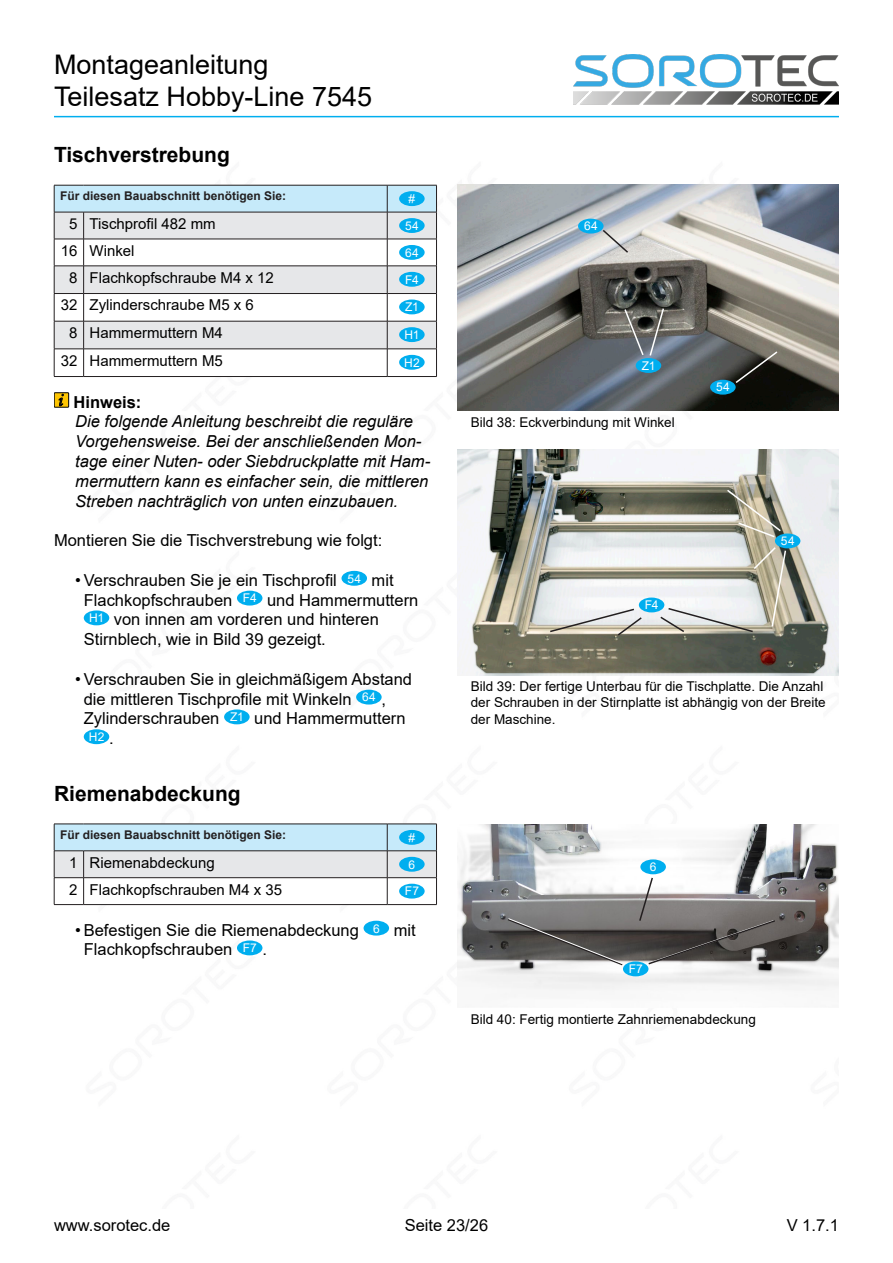
<style>
.page{position:relative;width:893px;height:1263px;background:#fff}
.page>*{position:absolute;margin:0;border:0;box-sizing:border-box;transform-origin:0 0}
.t1{font:27px/32.4px "Arial";color:#000}
.Überschrift_2{font:700 21px "Arial";color:#000}
.Text{font:16.5px/19.8px "Arial";color:#000}
.Hinweis{font:italic 16.5px/19.8px "Arial";color:#000}
.Hinweis_Überschrift{font:700 16.5px "Arial";color:#000}
.Bedarfstabelle_Text{font:15px "Arial";color:#000}
.Bedarfstabelle_Anzahl{font:15px "Arial";color:#000}
.Bildtext{font:13.5px/16.2px "Arial";color:#000}
.Bedarfstabellenkopf{font:700 12px "Arial";color:#231f20}
.Kreisnummer{font:12px "Arial";letter-spacing:.015em;color:#fff}
</style>
<div class="page">
<img style="left:574px;top:54px;width:265px;height:51px">
<hr style="left:54px;top:116px;width:785px;height:1px;background:#00aeef">
<hr style="left:54px;top:376px;width:30px;height:1px;background:#231f20">
<hr style="left:84px;top:376px;width:303px;height:1px;background:#231f20">
<hr style="left:387px;top:376px;width:50px;height:1px;background:#231f20">
<svg style="left:54px;top:185px;width:383px;height:191px"></svg>
<hr style="left:54px;top:212px;width:30px;height:1px;background:#231f20">
<hr style="left:84px;top:212px;width:303px;height:1px;background:#231f20">
<hr style="left:387px;top:212px;width:50px;height:1px;background:#231f20">
<div style="left:399px;top:191px;width:26px;height:15px;background:#00aeef;border-radius:50%"></div>
<div style="left:399px;top:218px;width:26px;height:15px;background:#00aeef;border-radius:50%"></div>
<div style="left:399px;top:245px;width:26px;height:15px;background:#00aeef;border-radius:50%"></div>
<div style="left:399px;top:272px;width:26px;height:15px;background:#00aeef;border-radius:50%"></div>
<div style="left:399px;top:299px;width:26px;height:15px;background:#00aeef;border-radius:50%"></div>
<div style="left:399px;top:327px;width:26px;height:15px;background:#00aeef;border-radius:50%"></div>
<div style="left:399px;top:355px;width:26px;height:15px;background:#00aeef;border-radius:50%"></div>
<div style="left:54px;top:393px;width:15px;height:14px;background:#fec501"></div>
<div style="left:54px;top:392px;width:15px;height:15px;border:1px solid #010101"></div>
<svg style="left:58px;top:394px;width:6px;height:12px"></svg>
<div style="left:341px;top:571px;width:26px;height:15px;background:#00aeef;border-radius:50%"></div>
<div style="left:237px;top:591px;width:25px;height:14px;background:#00aeef;border-radius:50%"></div>
<div style="left:84px;top:610px;width:25px;height:15px;background:#00aeef;border-radius:50%"></div>
<div style="left:356px;top:690px;width:26px;height:14px;background:#00aeef;border-radius:50%"></div>
<div style="left:224px;top:709px;width:26px;height:15px;background:#00aeef;border-radius:50%"></div>
<div style="left:84px;top:729px;width:25px;height:15px;background:#00aeef;border-radius:50%"></div>
<img style="left:458px;top:185px;width:381px;height:225px">
<img style="left:458px;top:450px;width:381px;height:225px">
<div style="left:578px;top:219px;width:26px;height:15px;background:#00aeef;border-radius:50%"></div>
<div style="left:636px;top:358px;width:25px;height:15px;background:#00aeef;border-radius:50%"></div>
<svg style="left:623px;top:307px;width:42px;height:50px;background:#6d7071"></svg>
<svg style="left:601px;top:228px;width:29px;height:26px"></svg>
<div style="left:710px;top:380px;width:26px;height:15px;background:#00aeef;border-radius:50%"></div>
<svg style="left:734px;top:350px;width:45px;height:35px;background:#363530"></svg>
<svg style="left:725px;top:488px;width:57px;height:51px;background:#a29e8d"></svg>
<div style="left:775px;top:533px;width:25px;height:15px;background:#00aeef;border-radius:50%"></div>
<svg style="left:659px;top:546px;width:128px;height:87px"></svg>
<div style="left:639px;top:597px;width:25px;height:15px;background:#00aeef;border-radius:50%"></div>
<svg style="left:548px;top:607px;width:95px;height:30px"></svg>
<hr style="left:54px;top:904px;width:30px;height:1px;background:#231f20">
<hr style="left:84px;top:904px;width:303px;height:1px;background:#231f20">
<hr style="left:387px;top:904px;width:50px;height:1px;background:#231f20">
<svg style="left:54px;top:824px;width:383px;height:80px"></svg>
<hr style="left:54px;top:850px;width:30px;height:1px;background:#231f20">
<hr style="left:84px;top:850px;width:303px;height:1px;background:#231f20">
<hr style="left:387px;top:850px;width:50px;height:1px;background:#231f20">
<div style="left:399px;top:830px;width:26px;height:15px;background:#00aeef;border-radius:50%"></div>
<div style="left:399px;top:857px;width:26px;height:15px;background:#00aeef;border-radius:50%"></div>
<div style="left:399px;top:884px;width:26px;height:14px;background:#00aeef;border-radius:50%"></div>
<div style="left:364px;top:921px;width:25px;height:14px;background:#00aeef;border-radius:50%"></div>
<div style="left:237px;top:940px;width:25px;height:15px;background:#00aeef;border-radius:50%"></div>
<img style="left:458px;top:824px;width:381px;height:166px">
<div style="left:640px;top:859px;width:26px;height:15px;background:#00aeef;border-radius:50%"></div>
<div style="left:623px;top:961px;width:25px;height:15px;background:#00aeef;border-radius:50%"></div>
<svg style="left:506px;top:917px;width:118px;height:49px;background:#6a6867"></svg>
<svg style="left:638px;top:876px;width:139px;height:90px"></svg>
<h1 class="t1" style="left:54px;top:48px;width:320px">Montageanleitung<br>Teilesatz Hobby-Line 7545</h1>
<p class="Überschrift_2" style="left:54px;top:140px;width:177px">Tischverstrebung</p>
<p class="Bedarfstabellenkopf" style="left:60px;top:187px;width:228px">Für diesen Bauabschnitt benötigen Sie:</p>
<p class="Kreisnummer" style="left:409px;top:191px;width:8px">#</p>
<p class="Bedarfstabelle_Anzahl" style="left:69px;top:213px;width:10px">5</p>
<p class="Bedarfstabelle_Text" style="left:90px;top:213px;width:128px">Tischprofil 482 mm</p>
<p class="Kreisnummer" style="left:405px;top:217px;width:15px">54</p>
<p class="Bedarfstabelle_Anzahl" style="left:61px;top:240px;width:18px">16</p>
<p class="Bedarfstabelle_Text" style="left:90px;top:240px;width:46px">Winkel</p>
<p class="Kreisnummer" style="left:405px;top:244px;width:15px">64</p>
<p class="Bedarfstabelle_Anzahl" style="left:69px;top:267px;width:10px">8</p>
<p class="Bedarfstabelle_Text" style="left:90px;top:267px;width:186px">Flachkopfschraube M4 x 12</p>
<p class="Kreisnummer" style="left:405px;top:271px;width:15px">F4</p>
<p class="Bedarfstabelle_Anzahl" style="left:61px;top:295px;width:18px">32</p>
<p class="Bedarfstabelle_Text" style="left:90px;top:295px;width:166px">Zylinderschraube M5 x 6</p>
<p class="Kreisnummer" style="left:405px;top:299px;width:15px">Z1</p>
<p class="Bedarfstabelle_Anzahl" style="left:69px;top:322px;width:10px">8</p>
<p class="Bedarfstabelle_Text" style="left:90px;top:322px;width:135px">Hammermuttern M4</p>
<p class="Kreisnummer" style="left:404px;top:326px;width:17px">H1</p>
<p class="Bedarfstabelle_Anzahl" style="left:61px;top:350px;width:18px">32</p>
<p class="Bedarfstabelle_Text" style="left:90px;top:350px;width:135px">Hammermuttern M5</p>
<p class="Kreisnummer" style="left:404px;top:354px;width:17px">H2</p>
<p class="Hinweis_Überschrift" style="left:74px;top:390px;width:69px">Hinweis:</p>
<p class="Hinweis" style="left:75px;top:412px;width:356px">Die folgende Anleitung beschreibt die reguläre Vorgehensweise. Bei der anschließenden Mon&shy;tage einer Nuten- oder Siebdruckplatte mit Ham&shy;mermuttern kann es einfacher sein, die mittleren Streben nachträglich von unten einzubauen.</p>
<p class="Text" style="left:54px;top:530px;width:330px">Montieren Sie die Tischverstrebung wie folgt:</p>
<p class="Text" style="left:75px;top:570px;width:263px">• Verschrauben Sie je ein Tischprofil</p>
<p class="Kreisnummer" style="left:347px;top:570px;width:15px">54</p>
<p class="Text" style="left:372px;top:570px;width:23px">mit</p>
<p class="Text" style="left:84px;top:590px;width:150px">Flachkopfschrauben</p>
<p class="Kreisnummer" style="left:243px;top:590px;width:15px">F4</p>
<p class="Text" style="left:267px;top:590px;width:153px">und Hammermuttern</p>
<p class="Kreisnummer" style="left:89px;top:610px;width:17px">H1</p>
<p class="Text" style="left:84px;top:609px;width:297px;text-indent:30px">von innen am vorderen und hinteren<br>Stirnblech, wie in Bild 39 gezeigt.</p>
<p class="Text" style="left:84px;top:669px;width:330px;text-indent:-9px">• Verschrauben Sie in gleichmäßigem Abstand die mittleren Tischprofile mit Winkeln</p>
<p class="Kreisnummer" style="left:362px;top:689px;width:15px">64</p>
<p class="Text" style="left:382px;top:689px;width:6px">,</p>
<p class="Text" style="left:84px;top:708px;width:137px">Zylinderschrauben</p>
<p class="Kreisnummer" style="left:230px;top:709px;width:15px">Z1</p>
<p class="Text" style="left:254px;top:708px;width:153px">und Hammermuttern</p>
<p class="Kreisnummer" style="left:89px;top:728px;width:17px">H2</p>
<p class="Text" style="left:109px;top:728px;width:6px">.</p>
<p class="Überschrift_2" style="left:54px;top:778px;width:188px">Riemenabdeckung</p>
<p class="Bedarfstabellenkopf" style="left:60px;top:826px;width:228px">Für diesen Bauabschnitt benötigen Sie:</p>
<p class="Kreisnummer" style="left:409px;top:829px;width:8px">#</p>
<p class="Bedarfstabelle_Anzahl" style="left:69px;top:852px;width:10px">1</p>
<p class="Bedarfstabelle_Text" style="left:90px;top:852px;width:127px">Riemenabdeckung</p>
<p class="Kreisnummer" style="left:409px;top:856px;width:8px">6</p>
<p class="Bedarfstabelle_Anzahl" style="left:69px;top:879px;width:10px">2</p>
<p class="Bedarfstabelle_Text" style="left:90px;top:879px;width:194px">Flachkopfschrauben M4 x 35</p>
<p class="Kreisnummer" style="left:405px;top:883px;width:16px">F7</p>
<p class="Text" style="left:75px;top:920px;width:285px">• Befestigen Sie die Riemenabdeckung</p>
<p class="Kreisnummer" style="left:373px;top:920px;width:8px">6</p>
<p class="Text" style="left:394px;top:920px;width:23px">mit</p>
<p class="Text" style="left:84px;top:939px;width:150px">Flachkopfschrauben</p>
<p class="Kreisnummer" style="left:243px;top:940px;width:16px">F7</p>
<p class="Text" style="left:262px;top:939px;width:6px">.</p>
<p class="Kreisnummer" style="left:584px;top:218px;width:15px">64</p>
<p class="Kreisnummer" style="left:642px;top:357px;width:15px">Z1</p>
<p class="Bildtext" style="left:471px;top:414px;width:206px">Bild 38: Eckverbindung mit Winkel</p>
<p class="Kreisnummer" style="left:716px;top:379px;width:15px">54</p>
<p class="Kreisnummer" style="left:645px;top:597px;width:15px">F4</p>
<p class="Kreisnummer" style="left:781px;top:533px;width:15px">54</p>
<p class="Bildtext" style="left:471px;top:678px;width:356px">Bild 39: Der fertige Unterbau für die Tischplatte. Die Anzahl der Schrauben in der Stirnplatte ist abhängig von der Breite der Maschine.</p>
<p class="Kreisnummer" style="left:650px;top:859px;width:8px">6</p>
<p class="Kreisnummer" style="left:629px;top:961px;width:16px">F7</p>
<p class="Bildtext" style="left:471px;top:1011px;width:287px">Bild 40: Fertig montierte Zahnriemenabdeckung</p>
<p class="Text" style="left:405px;top:1215px;width:85px">Seite 23/26</p>
<p class="Text" style="left:54px;top:1215px;width:118px">www.sorotec.de</p>
<p class="Text" style="left:787px;top:1215px;width:54px">V 1.7.1</p>
</div>
